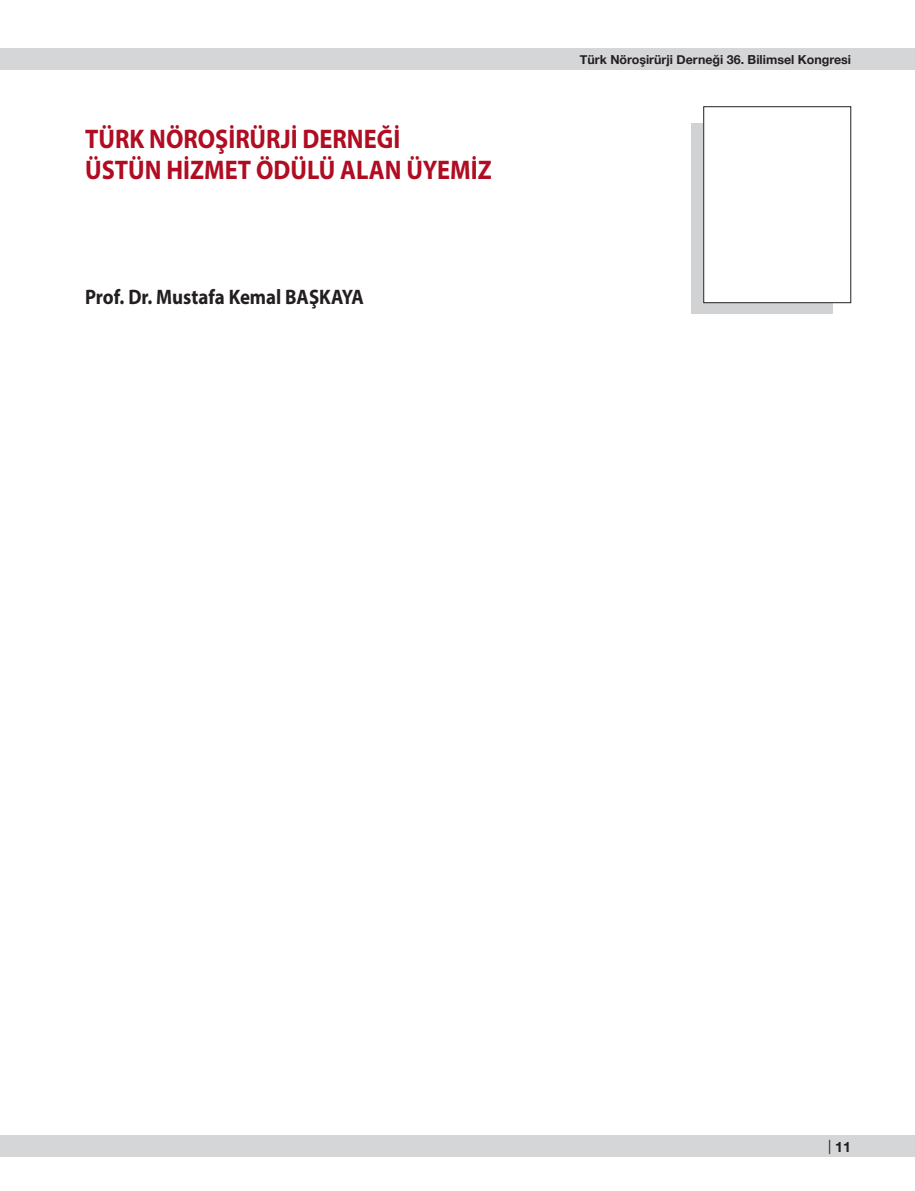
<style>
.page{position:relative;width:915px;height:1191px;background:#fff}
.page>*{position:absolute;margin:0;border:0;box-sizing:border-box;transform-origin:0 0}
.t1{font:700 27px/31.5px "Myriad Pro";color:#b00c22;scale:.9 1}
.t2{font:700 21px "Myriad Pro";color:#231f20;scale:.9 1}
.t3{font:700 14.25px "Helvetica Neue";color:#231f20}
.t4{font:700 12.45px "Helvetica Neue";color:#231f20}
.s1{font-weight:400}
</style>
<div class="page">
<div style="left:0;top:49px;width:914px;height:21px;background:#d5d6d8"></div>
<div style="left:0;top:1135px;width:914px;height:22px;background:#d5d6d8"></div>
<div style="left:691px;top:123px;width:141px;height:191px;background:#d1d2d4"></div>
<div style="left:703px;top:107px;width:147px;height:196px;background:#fff"></div>
<div style="left:703px;top:106px;width:147px;height:197px;border:1px solid #231f20"></div>
<p class="t1" style="left:85px;top:122px;width:453px">TÜRK NÖROŞİRÜRJİ DERNEĞİ<br>ÜSTÜN HİZMET ÖDÜLÜ ALAN ÜYEMİZ</p>
<p class="t2" style="left:85px;top:283px;width:311px">Prof. Dr. Mustafa Kemal BAŞKAYA</p>
<p class="t4" style="left:579px;top:49px;width:273px">Türk Nöroşirürji Derneği 36. Bilimsel Kongresi</p>
<p class="t3" style="left:827px;top:1136px;width:24px"><span class="s1">|</span> 11</p>
</div>
